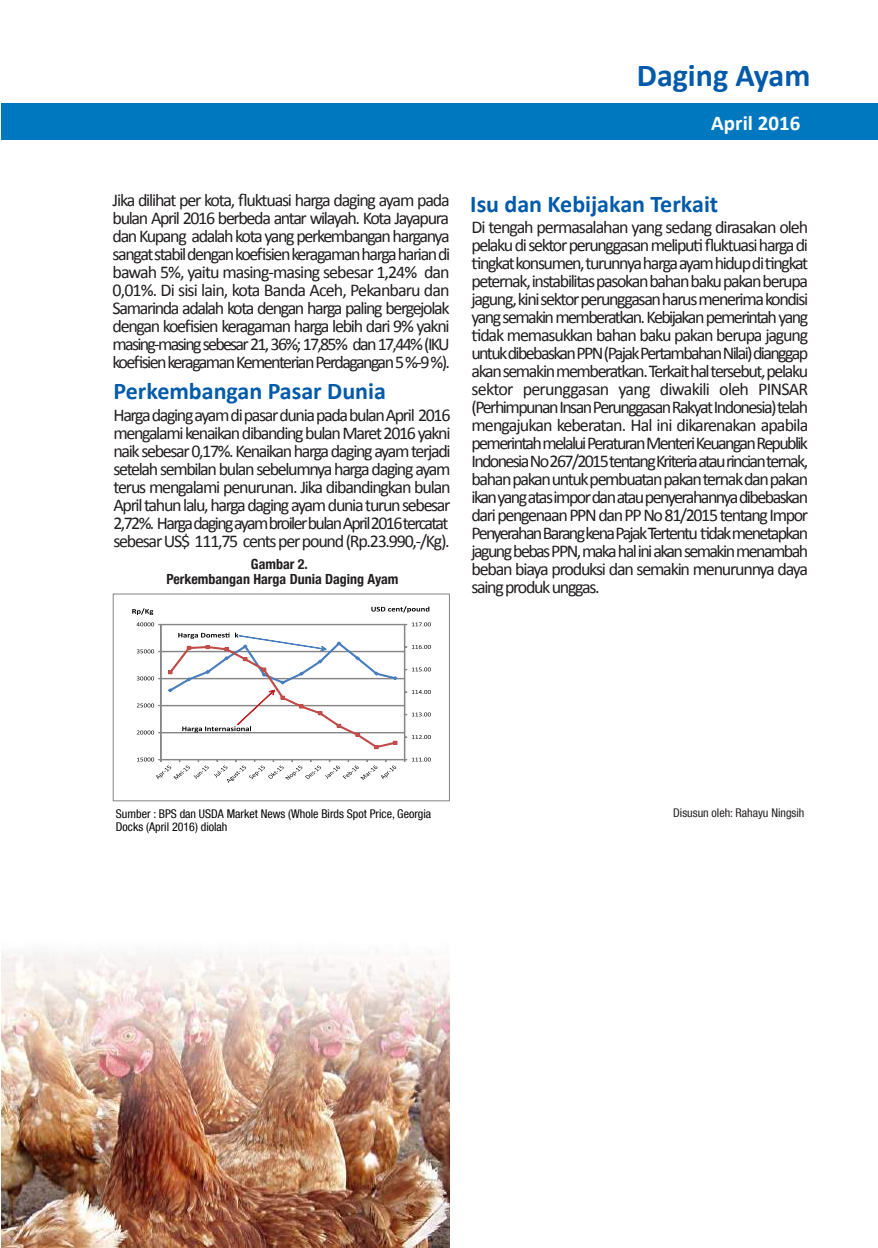
<style>
.page{position:relative;width:878px;height:1248px;background:#fff}
.page>*{position:absolute;margin:0;border:0;box-sizing:border-box;transform-origin:0 0}
.t1{font:700 32px "Calibri";color:#015aaa}
.t2{font:700 24px "Calibri";color:#015aaa}
.t3{font:700 21px "Calibri";color:#fff}
.t4{font:18px/18px "Calibri";letter-spacing:-.075em;color:#231f20;text-align:justify}
.t5{font:700 condensed 14px/15px "Helvetica Neue LT Com";color:#231f20;text-align:center}
.t6{font:condensed 12px/12.8px "Helvetica Neue LT Com";color:#000001}
.t7{font:condensed 12px "Helvetica Neue LT Com";color:#231f20}
</style>
<div class="page">
<img style="left:1px;top:953px;width:449px;height:294px">
<div style="left:1px;top:103px;width:877px;height:36px;background:#0078c0"></div>
<svg style="left:136px;top:606px;width:295px;height:177px"></svg>
<div style="left:113px;top:594px;width:337px;height:207px;border:1px solid #878686"></div>
<svg style="left:132px;top:608px;width:21px;height:7px"></svg>
<svg style="left:371px;top:606px;width:58px;height:7px"></svg>
<svg style="left:168px;top:633px;width:229px;height:116px"></svg>
<h1 class="t1" style="left:637px;top:56px;width:175px">Daging Ayam</h1>
<p class="t3" style="left:711px;top:110px;width:91px">April 2016</p>
<p class="t4" style="left:113px;top:190px;width:339px">Jika dilihat per kota, fluktuasi harga daging ayam pada bulan April 2016 berbeda antar wilayah. Kota Jayapura dan Kupang adalah kota yang perkembangan harganya sangat stabil dengan koefisien keragaman harga harian di bawah 5%, yaitu masing-masing sebesar 1,24% dan 0,01%. Di sisi lain, kota Banda Aceh, Pekanbaru dan Samarinda adalah kota dengan harga paling bergejolak dengan koefisien keragaman harga lebih dari 9% yakni masing-masing sebesar 21, 36%; 17,85% dan 17,44% (IKU koefisien keragaman Kementerian Perdagangan 5 %-9 %).</p>
<h2 class="t2" style="left:113px;top:376px;width:274px">Perkembangan Pasar Dunia</h2>
<p class="t4" style="left:113px;top:405px;width:339px;text-align:left">Harga daging ayam di pasar dunia pada bulan April 2016 mengalami kenaikan dibanding bulan Maret 2016 yakni naik sebesar 0,17%. Kenaikan harga daging ayam terjadi setelah sembilan bulan sebelumnya harga daging ayam terus mengalami penurunan. Jika dibandingkan bulan April tahun lalu, harga daging ayam dunia turun sebesar 2,72%. Harga daging ayam broiler bulan April2016 tercatat sebesar US$ 111,75 cents per pound (Rp.23.990,-/Kg).</p>
<p class="t5" style="left:166px;top:556px;width:234px">Gambar 2.<br>Perkembangan Harga Dunia Daging Ayam</p>
<h2 class="t2" style="left:470px;top:189px;width:249px">Isu dan Kebijakan Terkait</h2>
<p class="t4" style="left:472px;top:217px;width:338px">Di tengah permasalahan yang sedang dirasakan oleh pelaku di sektor perunggasan meliputi fluktuasi harga di tingkat konsumen, turunnya harga ayam hidup di tingkat peternak, instabilitas pasokan bahan baku pakan berupa jagung, kini sektor perunggasan harus menerima kondisi yang semakin memberatkan. Kebijakan pemerintah yang tidak memasukkan bahan baku pakan berupa jagung untuk dibebaskan PPN (Pajak Pertambahan Nilai) dianggap akan semakin memberatkan. Terkait hal tersebut, pelaku sektor perunggasan yang diwakili oleh PINSAR (Perhimpunan Insan Perunggasan Rakyat Indonesia) telah mengajukan keberatan. Hal ini dikarenakan apabila pemerintah melaluiPeraturan MenteriKeuangan Republik Indonesia No 267/2015 tentang Kriteria atau rincian ternak, bahan pakan untuk pembuatan pakan ternak dan pakan ikan yang atas impor dan atau penyerahannya dibebaskan dari pengenaan PPN dan PP No 81/2015 tentang Impor Penyerahan Barang kena Pajak Tertentu tidak menetapkan jagung bebas PPN,maka haliniakan semakin menambah beban biaya produksi dan semakin menurunnya daya saing produk unggas.</p>
<p class="t6" style="left:116px;top:807px;width:317px">Sumber : BPS dan USDA Market News (Whole Birds Spot Price, Georgia<br>Docks (April 2016) diolah</p>
<p class="t7" style="left:673px;top:805px;width:133px">Disusun oleh: Rahayu Ningsih</p>
</div>
